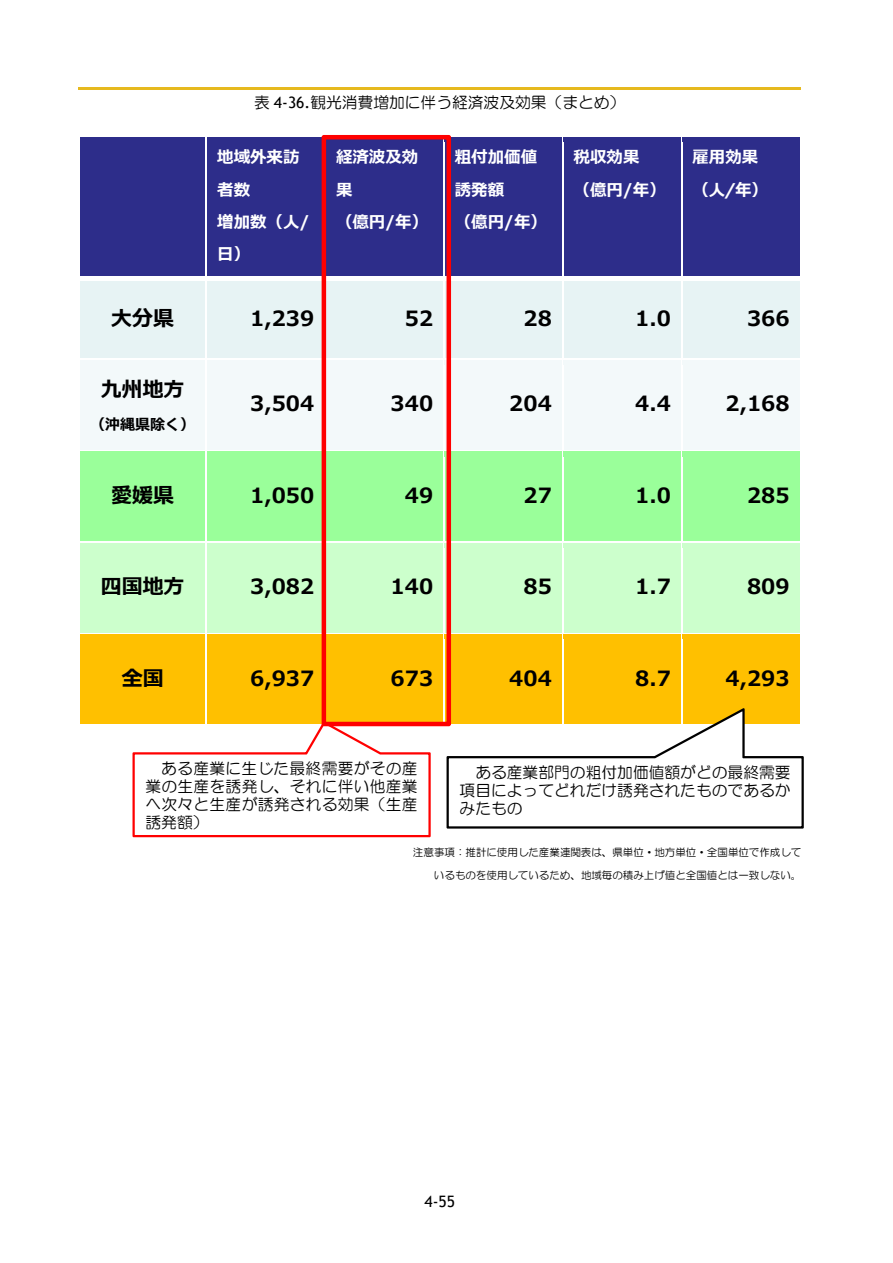
<style>
.page{position:relative;width:893px;height:1263px;background:#fff}
.page>*{position:absolute;margin:0;border:0;box-sizing:border-box;transform-origin:0 0}
.t1{font:700 21px "Meiryo";color:#000}
.t2{font:700 16.5px/32.2px "Meiryo";color:#fff}
.t3{font:italic 700 16.5px/32.2px "Meiryo";color:#fff}
.t4{font:15.75px/18px "HG Maru Gothic MPRO";color:#000;text-align:justify}
.t5{font:15.75px "Trebuchet MS";color:#000}
.t6{font:700 15px "Meiryo";color:#000}
.t7{font:10.5px/22.5px "HG Maru Gothic MPRO";color:#000;text-align:right}
.s1{font-family:"Trebuchet MS"}
</style>
<div class="page">
<hr style="left:78px;top:87px;width:723px;height:2px;background:#e6b91e">
<div style="left:80px;top:137px;width:126px;height:139px;background:#2d2d8a"></div>
<div style="left:207px;top:137px;width:117px;height:139px;background:#2d2d8a"></div>
<div style="left:445px;top:137px;width:117px;height:139px;background:#2d2d8a"></div>
<div style="left:564px;top:137px;width:117px;height:139px;background:#2d2d8a"></div>
<div style="left:682px;top:137px;width:118px;height:139px;background:#2d2d8a"></div>
<div style="left:80px;top:281px;width:126px;height:78px;background:#e7f3f4"></div>
<div style="left:207px;top:281px;width:117px;height:78px;background:#e7f3f4"></div>
<div style="left:445px;top:281px;width:117px;height:78px;background:#e7f3f4"></div>
<div style="left:564px;top:281px;width:117px;height:78px;background:#e7f3f4"></div>
<div style="left:682px;top:281px;width:118px;height:78px;background:#e7f3f4"></div>
<div style="left:80px;top:360px;width:126px;height:90px;background:#f3f9fa"></div>
<div style="left:207px;top:360px;width:117px;height:90px;background:#f3f9fa"></div>
<div style="left:445px;top:360px;width:117px;height:90px;background:#f3f9fa"></div>
<div style="left:564px;top:360px;width:117px;height:90px;background:#f3f9fa"></div>
<div style="left:682px;top:360px;width:118px;height:90px;background:#f3f9fa"></div>
<div style="left:80px;top:451px;width:126px;height:90px;background:#9aff9a"></div>
<div style="left:207px;top:451px;width:117px;height:90px;background:#9aff9a"></div>
<div style="left:445px;top:451px;width:117px;height:90px;background:#9aff9a"></div>
<div style="left:564px;top:451px;width:117px;height:90px;background:#9aff9a"></div>
<div style="left:682px;top:451px;width:118px;height:90px;background:#9aff9a"></div>
<div style="left:80px;top:543px;width:126px;height:90px;background:#cfc"></div>
<div style="left:207px;top:543px;width:117px;height:90px;background:#cfc"></div>
<div style="left:445px;top:543px;width:117px;height:90px;background:#cfc"></div>
<div style="left:564px;top:543px;width:117px;height:90px;background:#cfc"></div>
<div style="left:682px;top:543px;width:118px;height:90px;background:#cfc"></div>
<div style="left:80px;top:634px;width:126px;height:90px;background:#ffc000"></div>
<div style="left:207px;top:634px;width:117px;height:90px;background:#ffc000"></div>
<div style="left:445px;top:634px;width:117px;height:90px;background:#ffc000"></div>
<div style="left:564px;top:634px;width:117px;height:90px;background:#ffc000"></div>
<div style="left:682px;top:634px;width:118px;height:90px;background:#ffc000"></div>
<svg style="left:132px;top:721px;width:299px;height:116px"></svg>
<svg style="left:447px;top:708px;width:357px;height:120px"></svg>
<svg style="left:322px;top:135px;width:129px;height:591px"></svg>
<p class="t4" style="left:254px;top:94px;width:373px">表 <span class="s1">4-36.</span>観光消費増加に伴う経済波及効果（まとめ）</p>
<p class="t2" style="left:217px;top:142px;width:94px">地域外来訪者数<br>増加数（人/日）</p>
<p class="t2" style="left:336px;top:142px;width:94px">経済波及効果<br>（億円/年）</p>
<p class="t2" style="left:455px;top:142px;width:94px">粗付加価値誘発額<br>（億円/年）</p>
<p class="t2" style="left:574px;top:142px;width:94px">税収効果<br>（億円/年）</p>
<p class="t3" style="left:692px;top:142px;width:77px">雇用効果（人/年）</p>
<h1 class="t1" style="left:111px;top:304px;width:64px">大分県</h1>
<h1 class="t1" style="left:250px;top:304px;width:66px">1,239</h1>
<h1 class="t1" style="left:405px;top:304px;width:30px">52</h1>
<h1 class="t1" style="left:523px;top:304px;width:30px">28</h1>
<h1 class="t1" style="left:635px;top:304px;width:37px">1.0</h1>
<h1 class="t1" style="left:747px;top:304px;width:44px">366</h1>
<h1 class="t1" style="left:101px;top:374px;width:85px">九州地方</h1>
<p class="t6" style="left:90px;top:414px;width:107px">（沖縄県除く）</p>
<h1 class="t1" style="left:250px;top:389px;width:66px">3,504</h1>
<h1 class="t1" style="left:391px;top:389px;width:44px">340</h1>
<h1 class="t1" style="left:509px;top:389px;width:44px">204</h1>
<h1 class="t1" style="left:635px;top:389px;width:37px">4.4</h1>
<h1 class="t1" style="left:726px;top:389px;width:66px">2,168</h1>
<h1 class="t1" style="left:111px;top:480px;width:64px">愛媛県</h1>
<h1 class="t1" style="left:250px;top:480px;width:66px">1,050</h1>
<h1 class="t1" style="left:405px;top:480px;width:30px">49</h1>
<h1 class="t1" style="left:523px;top:480px;width:30px">27</h1>
<h1 class="t1" style="left:635px;top:480px;width:37px">1.0</h1>
<h1 class="t1" style="left:747px;top:480px;width:44px">285</h1>
<h1 class="t1" style="left:101px;top:572px;width:85px">四国地方</h1>
<h1 class="t1" style="left:250px;top:572px;width:66px">3,082</h1>
<h1 class="t1" style="left:391px;top:572px;width:44px">140</h1>
<h1 class="t1" style="left:523px;top:572px;width:30px">85</h1>
<h1 class="t1" style="left:635px;top:572px;width:37px">1.7</h1>
<h1 class="t1" style="left:747px;top:572px;width:44px">809</h1>
<h1 class="t1" style="left:122px;top:663px;width:43px">全国</h1>
<h1 class="t1" style="left:250px;top:663px;width:66px">6,937</h1>
<h1 class="t1" style="left:391px;top:663px;width:44px">673</h1>
<h1 class="t1" style="left:509px;top:663px;width:44px">404</h1>
<h1 class="t1" style="left:635px;top:663px;width:37px">8.7</h1>
<h1 class="t1" style="left:726px;top:663px;width:66px">4,293</h1>
<p class="t4" style="left:146px;top:759px;width:274px;text-indent:16px">ある産業に生じた最終需要がその産業の生産を誘発し、それに伴い他産業へ次々と生産が誘発される効果（生産誘発額）</p>
<p class="t4" style="left:460px;top:763px;width:333px;text-indent:16px">ある産業部門の粗付加価値額がどの最終需要項目によってどれだけ誘発されたものであるかみたもの</p>
<p class="t7" style="left:413px;top:841px;width:390px">注意事項：推計に使用した産業連関表は、県単位・地方単位・全国単位で作成しているものを使用しているため、地域毎の積み上げ値と全国値とは一致しない。</p>
<p class="t5" style="left:425px;top:1192px;width:32px">4-55</p>
</div>
